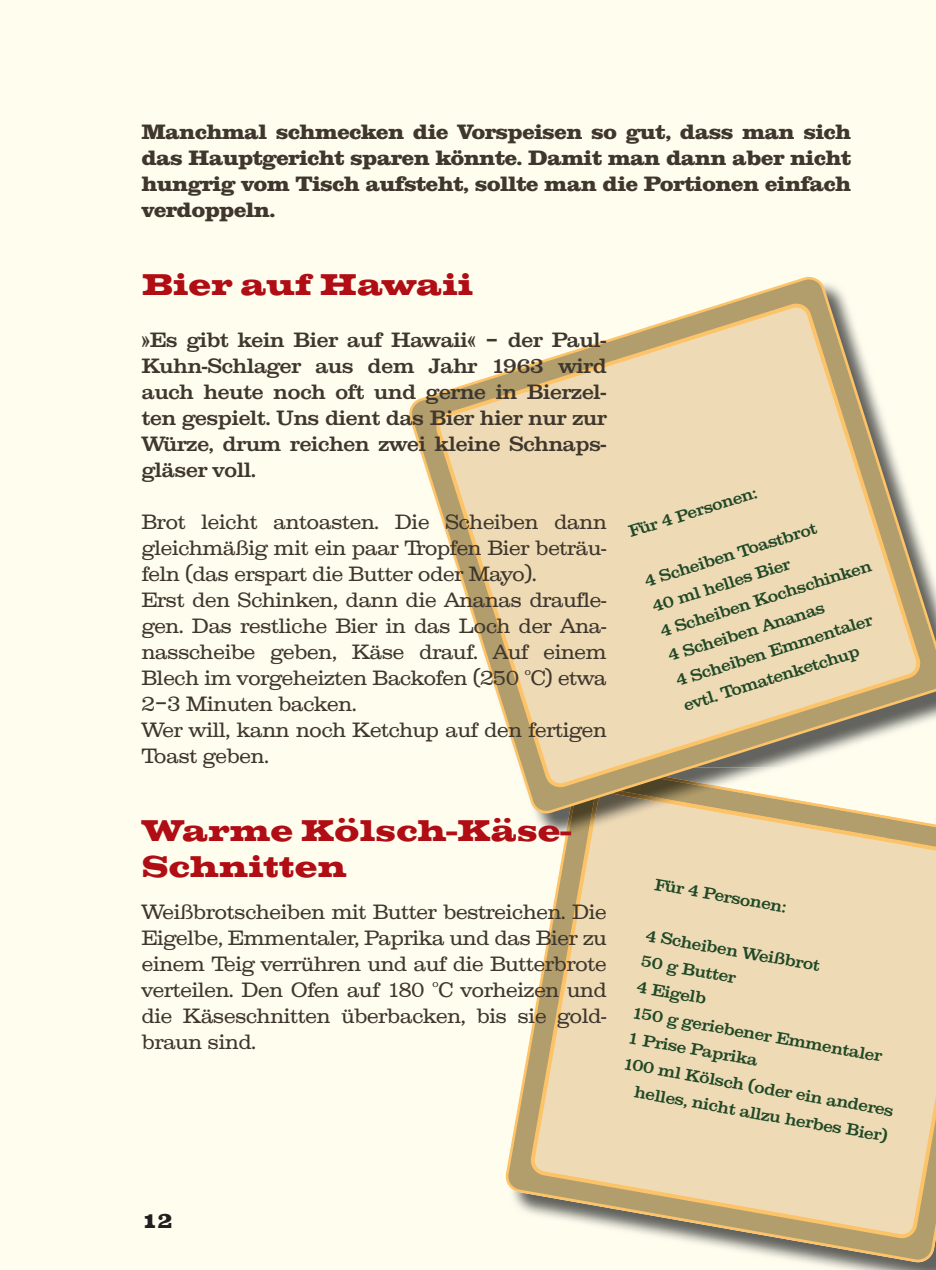
<style>
.page{position:relative;width:936px;height:1270px;background:#fff}
.page>*{position:absolute;margin:0;border:0;box-sizing:border-box;transform-origin:0 0}
.t1{font:700 31.2px/36px "Volta EF";color:#b00d15}
.t2{font:700 21px "Volta EF";color:#231f20}
.t3{font:300 20px/26px "Clarendon";color:#3f372e}
.t4{font:500 20px/26px "Clarendon";color:#3f372e;text-align:justify}
.t5{font:800 20px/26px "Clarendon";color:#3f372e;text-align:justify}
.t6{font:500 16px/26px "Clarendon";color:#214927}
.t7{font:300 10px "Clarendon";color:#3f372e}
</style>
<div class="page">
<div style="left:0;top:0;width:935px;height:1270px;background:#fffdee"></div>
<svg style="left:505px;top:1044px;width:430px;height:219px"></svg>
<svg style="left:529px;top:838px;width:406px;height:401px;background:#e8d5ae"></svg>
<img style="left:565px;top:817px;width:370px;height:21px">
<img style="left:587px;top:817px;width:301px;height:21px">
<svg style="left:409px;top:276px;width:526px;height:541px"></svg>
<svg style="left:432px;top:299px;width:490px;height:493px"></svg>
<p class="t5" style="left:142px;top:118px;width:710px">Manchmal schmecken die Vorspeisen so gut, dass man sich das Hauptgericht sparen könnte. Damit man dann aber nicht hungrig vom Tisch aufsteht, sollte man die Portionen einfach verdoppeln.</p>
<h1 class="t1" style="left:142px;top:267px;width:333px">Bier auf Hawaii</h1>
<p class="t4" style="left:142px;top:327px;width:466px">»Es gibt kein Bier auf Hawaii« – der Paul-Kuhn-Schlager aus dem Jahr 1963 wird auch heute noch oft und gerne in Bierzel&shy;ten gespielt. Uns dient das Bier hier nur zur Würze, drum reichen zwei kleine Schnaps&shy;gläser voll.</p>
<p class="t3" style="left:142px;top:509px;width:466px">Brot leicht antoasten. Die Scheiben dann gleichmäßig mit ein paar Tropfen Bier beträu&shy;feln (das erspart die Butter oder Mayo).<br>Erst den Schinken, dann die Ananas draufle&shy;gen. Das restliche Bier in das Loch der Ana&shy;nasscheibe geben, Käse drauf. Auf einem Blech im vorgeheizten Backofen (250</p>
<p class="t7" style="left:524px;top:666px;width:8px">o</p>
<p class="t3" style="left:531px;top:665px;width:77px">C) etwa</p>
<p class="t3" style="left:142px;top:691px;width:466px">2–3 Minuten backen.<br>Wer will, kann noch Ketchup auf den fertigen<br>Toast geben.</p>
<p class="t6" style="left:625px;top:519px;width:135px;rotate:-17deg">Für 4 Personen:</p>
<p class="t6" style="left:641px;top:568px;width:222px;rotate:-17deg">4 Scheiben Toastbrot<br>40 ml helles Bier<br>4 Scheiben Kochschinken<br>4 Scheiben Ananas<br>4 Scheiben Emmentaler evtl. Tomatenketchup</p>
<h1 class="t1" style="left:142px;top:813px;width:431px">Warme Kölsch-Käse-<br>Schnitten</h1>
<p class="t3" style="left:142px;top:899px;width:466px;text-align:justify">Weißbrotscheiben mit Butter bestreichen. Die Eigelbe, Emmentaler, Paprika und das Bier zu einem Teig verrühren und auf die Butterbrote verteilen. Den Ofen auf 180</p>
<p class="t7" style="left:432px;top:978px;width:8px">o</p>
<p class="t3" style="left:142px;top:977px;width:466px;text-align:justify;text-indent:296px">C vorheizen und die Käseschnitten überbacken, bis sie gold&shy;braun sind.</p>
<p class="t6" style="left:657px;top:871px;width:135px;rotate:10deg">Für 4 Personen:</p>
<p class="t6" style="left:648px;top:922px;width:178px;rotate:10deg">4 Scheiben Weißbrot</p>
<p class="t6" style="left:643px;top:948px;width:97px;rotate:10deg">50 g Butter</p>
<p class="t6" style="left:639px;top:973px;width:72px;rotate:10deg">4 Eigelb</p>
<p class="t6" style="left:634px;top:999px;width:254px;rotate:10deg">150 g geriebener Emmentaler</p>
<p class="t6" style="left:630px;top:1024px;width:133px;rotate:10deg">1 Prise Paprika</p>
<p class="t6" style="left:625px;top:1050px;width:276px;rotate:10deg">100 ml Kölsch (oder ein anderes</p>
<p class="t6" style="left:637px;top:1078px;width:258px;rotate:10deg">helles, nicht allzu herbes Bier)</p>
<p class="t2" style="left:142px;top:1209px;width:33px">12</p>
</div>
